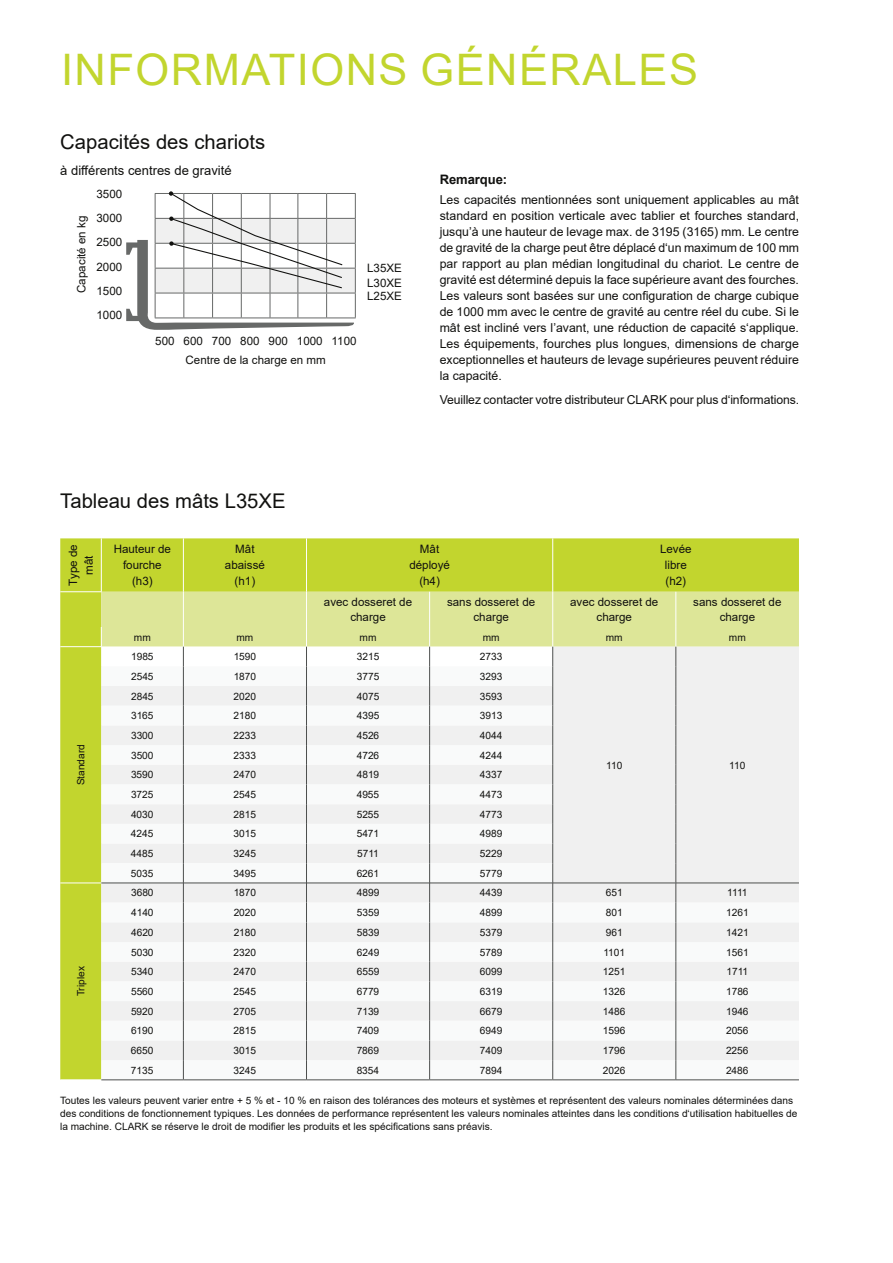
<style>
.page{position:relative;width:893px;height:1263px;background:#fff}
.page>*{position:absolute;margin:0;border:0;box-sizing:border-box;transform-origin:0 0}
.t1{font:43.5px "Arial";letter-spacing:.035em;color:#c2d52e}
.t2{font:20.25px "Arial";color:#11110f}
.t3{font:13.05px "Arial";color:#11110f}
.t4{font:700 13.05px "Arial";letter-spacing:-.005em;color:#11110f}
.t5{font:12.3px/15.9px "Arial";letter-spacing:-.01em;color:#11110f;text-align:justify}
.t6{font:11.55px/15.9px "Arial";color:#11110f;text-align:center}
.t7{font:10.2px/13px "Arial";color:#11110f}
</style>
<div class="page">
<svg style="left:60px;top:538px;width:739px;height:542px"></svg>
<hr style="left:101px;top:1079px;width:82px;height:1px;background:#4d4f4e">
<hr style="left:183px;top:1079px;width:123px;height:1px;background:#4d4f4e">
<hr style="left:306px;top:1079px;width:124px;height:1px;background:#4d4f4e">
<hr style="left:430px;top:1079px;width:123px;height:1px;background:#4d4f4e">
<hr style="left:553px;top:1079px;width:123px;height:1px;background:#4d4f4e">
<hr style="left:676px;top:1079px;width:123px;height:1px;background:#4d4f4e">
<svg style="left:126px;top:191px;width:230px;height:139px"></svg>
<h1 class="t1" style="left:61px;top:39px;width:638px">INFORMATIONS GÉNÉRALES</h1>
<h2 class="t2" style="left:60px;top:128px;width:206px">Capacités des chariots</h2>
<p class="t3" style="left:60px;top:161px;width:173px">à différents centres de gravité</p>
<p class="t6" style="left:73px;top:293px;width:79px;rotate:-90deg">Capacité en kg</p>
<p class="t6" style="left:96px;top:182px;width:27px;line-height:24.3px;text-align:justify">3500<br>3000<br>2500<br>2000<br>1500<br>1000</p>
<p class="t6" style="left:155px;top:333px;width:203px">500 600 700 800 900 1000 1100</p>
<p class="t6" style="left:186px;top:352px;width:142px">Centre de la charge en mm</p>
<p class="t6" style="left:367px;top:260px;width:36px">L35XE</p>
<p class="t6" style="left:367px;top:275px;width:36px">L30XE</p>
<p class="t6" style="left:367px;top:288px;width:36px">L25XE</p>
<h2 class="t2" style="left:60px;top:487px;width:227px">Tableau des mâts L35XE</h2>
<p class="t4" style="left:440px;top:170px;width:69px">Remarque:</p>
<p class="t5" style="left:440px;top:192px;width:361px">Les capacités mentionnées sont uniquement applicables au mât standard en position verticale avec tablier et fourches standard, jusqu’à une hauteur de levage max. de 3195 (3165) mm. Le centre de gravité de la charge peut être déplacé d‘un maximum de 100 mm par rapport au plan médian longitudinal du chariot. Le centre de gravité est déterminé depuis la face supérieure avant des fourches.<br>Les valeurs sont basées sur une configuration de charge cubique de 1000 mm avec le centre de gravité au centre réel du cube. Si le mât est incliné vers l’avant, une réduction de capacité s‘applique.<br>Les équipements, fourches plus longues, dimensions de charge exceptionnelles et hauteurs de levage supérieures peuvent réduire la capacité.</p>
<p class="t5" style="left:440px;top:391px;width:361px">Veuillez contacter votre distributeur CLARK pour plus d‘informations.</p>
<p class="t6" style="left:65px;top:586px;width:43px;rotate:-90deg">Type de mât</p>
<p class="t6" style="left:114px;top:541px;width:59px">Hauteur de fourche (h3)</p>
<p class="t6" style="left:225px;top:541px;width:41px">Mât abaissé (h1)</p>
<p class="t6" style="left:409px;top:541px;width:42px">Mât déployé (h4)</p>
<p class="t6" style="left:660px;top:541px;width:33px">Levée libre (h2)</p>
<p class="t6" style="left:324px;top:595px;width:90px;line-height:14.5px">avec dosseret de charge</p>
<p class="t6" style="left:447px;top:595px;width:90px;line-height:14.5px">sans dosseret de charge</p>
<p class="t6" style="left:570px;top:595px;width:90px;line-height:14.5px">avec dosseret de charge</p>
<p class="t6" style="left:693px;top:595px;width:90px;line-height:14.5px">sans dosseret de charge</p>
<p class="t7" style="left:134px;top:630px;width:18px">mm</p>
<p class="t7" style="left:236px;top:630px;width:18px">mm</p>
<p class="t7" style="left:360px;top:630px;width:18px">mm</p>
<p class="t7" style="left:483px;top:630px;width:18px">mm</p>
<p class="t7" style="left:606px;top:630px;width:18px">mm</p>
<p class="t7" style="left:729px;top:630px;width:18px">mm</p>
<p class="t7" style="left:74px;top:785px;width:43px;rotate:-90deg">Standard</p>
<p class="t7" style="left:131px;top:650px;width:24px">1985</p>
<p class="t7" style="left:234px;top:650px;width:24px">1590</p>
<p class="t7" style="left:357px;top:650px;width:24px">3215</p>
<p class="t7" style="left:480px;top:650px;width:24px">2733</p>
<p class="t7" style="left:131px;top:670px;width:24px">2545</p>
<p class="t7" style="left:234px;top:670px;width:24px">1870</p>
<p class="t7" style="left:357px;top:670px;width:24px">3775</p>
<p class="t7" style="left:480px;top:670px;width:24px">3293</p>
<p class="t7" style="left:131px;top:689px;width:24px">2845</p>
<p class="t7" style="left:234px;top:689px;width:24px">2020</p>
<p class="t7" style="left:357px;top:689px;width:24px">4075</p>
<p class="t7" style="left:480px;top:689px;width:24px">3593</p>
<p class="t7" style="left:131px;top:709px;width:24px">3165</p>
<p class="t7" style="left:234px;top:709px;width:24px">2180</p>
<p class="t7" style="left:357px;top:709px;width:24px">4395</p>
<p class="t7" style="left:480px;top:709px;width:24px">3913</p>
<p class="t7" style="left:131px;top:729px;width:24px">3300</p>
<p class="t7" style="left:234px;top:729px;width:24px">2233</p>
<p class="t7" style="left:357px;top:729px;width:24px">4526</p>
<p class="t7" style="left:480px;top:729px;width:24px">4044</p>
<p class="t7" style="left:131px;top:748px;width:24px">3500</p>
<p class="t7" style="left:234px;top:748px;width:24px">2333</p>
<p class="t7" style="left:357px;top:748px;width:24px">4726</p>
<p class="t7" style="left:480px;top:748px;width:24px">4244</p>
<p class="t7" style="left:131px;top:768px;width:24px">3590</p>
<p class="t7" style="left:234px;top:768px;width:24px">2470</p>
<p class="t7" style="left:357px;top:768px;width:24px">4819</p>
<p class="t7" style="left:480px;top:768px;width:24px">4337</p>
<p class="t7" style="left:131px;top:788px;width:24px">3725</p>
<p class="t7" style="left:234px;top:788px;width:24px">2545</p>
<p class="t7" style="left:357px;top:788px;width:24px">4955</p>
<p class="t7" style="left:480px;top:788px;width:24px">4473</p>
<p class="t7" style="left:131px;top:807px;width:24px">4030</p>
<p class="t7" style="left:234px;top:807px;width:24px">2815</p>
<p class="t7" style="left:357px;top:807px;width:24px">5255</p>
<p class="t7" style="left:480px;top:807px;width:24px">4773</p>
<p class="t7" style="left:131px;top:827px;width:24px">4245</p>
<p class="t7" style="left:234px;top:827px;width:24px">3015</p>
<p class="t7" style="left:357px;top:827px;width:24px">5471</p>
<p class="t7" style="left:480px;top:827px;width:24px">4989</p>
<p class="t7" style="left:131px;top:847px;width:24px">4485</p>
<p class="t7" style="left:234px;top:847px;width:24px">3245</p>
<p class="t7" style="left:357px;top:847px;width:23px">5711</p>
<p class="t7" style="left:480px;top:847px;width:24px">5229</p>
<p class="t7" style="left:131px;top:867px;width:24px">5035</p>
<p class="t7" style="left:234px;top:867px;width:24px">3495</p>
<p class="t7" style="left:357px;top:867px;width:24px">6261</p>
<p class="t7" style="left:480px;top:867px;width:24px">5779</p>
<p class="t7" style="left:606px;top:758px;width:18px">110</p>
<p class="t7" style="left:729px;top:758px;width:18px">110</p>
<p class="t7" style="left:131px;top:886px;width:24px">3680</p>
<p class="t7" style="left:234px;top:886px;width:24px">1870</p>
<p class="t7" style="left:357px;top:886px;width:24px">4899</p>
<p class="t7" style="left:480px;top:886px;width:24px">4439</p>
<p class="t7" style="left:606px;top:886px;width:18px">651</p>
<p class="t7" style="left:727px;top:886px;width:22px">1111</p>
<p class="t7" style="left:131px;top:906px;width:24px">4140</p>
<p class="t7" style="left:234px;top:906px;width:24px">2020</p>
<p class="t7" style="left:357px;top:906px;width:24px">5359</p>
<p class="t7" style="left:480px;top:906px;width:24px">4899</p>
<p class="t7" style="left:606px;top:906px;width:18px">801</p>
<p class="t7" style="left:726px;top:906px;width:24px">1261</p>
<p class="t7" style="left:131px;top:926px;width:24px">4620</p>
<p class="t7" style="left:234px;top:926px;width:24px">2180</p>
<p class="t7" style="left:357px;top:926px;width:24px">5839</p>
<p class="t7" style="left:480px;top:926px;width:24px">5379</p>
<p class="t7" style="left:606px;top:926px;width:18px">961</p>
<p class="t7" style="left:726px;top:926px;width:24px">1421</p>
<p class="t7" style="left:131px;top:945px;width:24px">5030</p>
<p class="t7" style="left:234px;top:945px;width:24px">2320</p>
<p class="t7" style="left:357px;top:945px;width:24px">6249</p>
<p class="t7" style="left:480px;top:945px;width:24px">5789</p>
<p class="t7" style="left:603px;top:945px;width:23px">1101</p>
<p class="t7" style="left:726px;top:945px;width:24px">1561</p>
<p class="t7" style="left:131px;top:965px;width:24px">5340</p>
<p class="t7" style="left:234px;top:965px;width:24px">2470</p>
<p class="t7" style="left:357px;top:965px;width:24px">6559</p>
<p class="t7" style="left:480px;top:965px;width:24px">6099</p>
<p class="t7" style="left:603px;top:965px;width:24px">1251</p>
<p class="t7" style="left:726px;top:965px;width:23px">1711</p>
<p class="t7" style="left:131px;top:985px;width:24px">5560</p>
<p class="t7" style="left:234px;top:985px;width:24px">2545</p>
<p class="t7" style="left:357px;top:985px;width:24px">6779</p>
<p class="t7" style="left:480px;top:985px;width:24px">6319</p>
<p class="t7" style="left:603px;top:985px;width:24px">1326</p>
<p class="t7" style="left:726px;top:985px;width:24px">1786</p>
<p class="t7" style="left:131px;top:1004px;width:24px">5920</p>
<p class="t7" style="left:234px;top:1004px;width:24px">2705</p>
<p class="t7" style="left:357px;top:1004px;width:24px">7139</p>
<p class="t7" style="left:480px;top:1004px;width:24px">6679</p>
<p class="t7" style="left:603px;top:1004px;width:24px">1486</p>
<p class="t7" style="left:726px;top:1004px;width:24px">1946</p>
<p class="t7" style="left:131px;top:1024px;width:24px">6190</p>
<p class="t7" style="left:234px;top:1024px;width:24px">2815</p>
<p class="t7" style="left:357px;top:1024px;width:24px">7409</p>
<p class="t7" style="left:480px;top:1024px;width:24px">6949</p>
<p class="t7" style="left:603px;top:1024px;width:24px">1596</p>
<p class="t7" style="left:726px;top:1024px;width:24px">2056</p>
<p class="t7" style="left:131px;top:1044px;width:24px">6650</p>
<p class="t7" style="left:234px;top:1044px;width:24px">3015</p>
<p class="t7" style="left:357px;top:1044px;width:24px">7869</p>
<p class="t7" style="left:480px;top:1044px;width:24px">7409</p>
<p class="t7" style="left:603px;top:1044px;width:24px">1796</p>
<p class="t7" style="left:726px;top:1044px;width:24px">2256</p>
<p class="t7" style="left:131px;top:1063px;width:24px">7135</p>
<p class="t7" style="left:234px;top:1063px;width:24px">3245</p>
<p class="t7" style="left:357px;top:1063px;width:24px">8354</p>
<p class="t7" style="left:480px;top:1063px;width:24px">7894</p>
<p class="t7" style="left:603px;top:1063px;width:24px">2026</p>
<p class="t7" style="left:726px;top:1063px;width:24px">2486</p>
<p class="t7" style="left:60px;top:1094px;width:739px">Toutes les valeurs peuvent varier entre + 5 % et - 10 % en raison des tolérances des moteurs et systèmes et représentent des valeurs nominales déterminées dans des conditions de fonctionnement typiques. Les données de performance représentent les valeurs nominales atteintes dans les conditions d‘utilisation habituelles de la machine. CLARK se réserve le droit de modifier les produits et les spécifications sans préavis.</p>
<p class="t7" style="left:74px;top:996px;width:32px;rotate:-90deg">Triplex</p>
</div>
